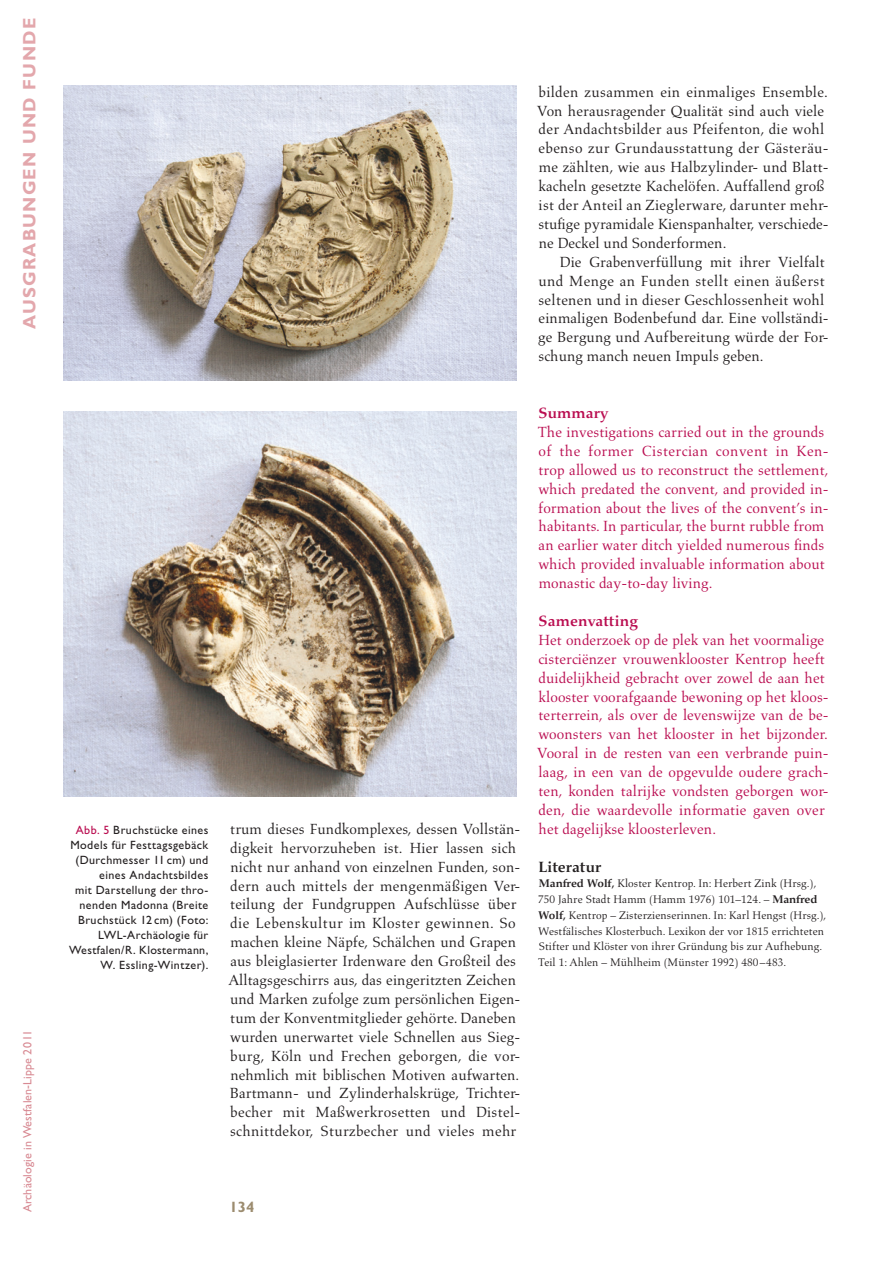
<style>
.page{position:relative;width:893px;height:1263px;background:#fff}
.page>*{position:absolute;margin:0;border:0;box-sizing:border-box;transform-origin:0 0}
.t1{font:700 18px "Gill Sans Std";letter-spacing:.07em;color:#e3a7ac}
.t2{font:15px/18.9px "Aldus LT Std";letter-spacing:.005em;color:#231f20}
.t3{font:15px/18.9px "Aldus LT Std";letter-spacing:.005em;color:#ba0e51}
.t4{font:15px "Aldus Nova Bold 2";letter-spacing:.015em;color:#ba0e51}
.t5{font:15px "Aldus Nova Bold 2";letter-spacing:.015em;color:#231f20}
.t6{font:15px "Gill Sans Std Bold 16";color:#9c8c6f}
.t7{font:12px/15px "Gill Sans Std 25";letter-spacing:.035em;color:#231f20;text-align:right}
.t8{font:12px "Gill Sans Std";letter-spacing:.01em;color:#d88a93}
.t9{font:11.25px/15.8px "Aldus LT Std";letter-spacing:.01em;color:#231f20}
.s1{color:#ba0e51}
.s2{font-family:"Aldus Nova Bold 2"}
</style>
<div class="page">
<img style="left:64px;top:411px;width:453px;height:385px">
<img style="left:64px;top:85px;width:453px;height:295px">
<p class="t1" style="left:19px;top:329px;width:312px;rotate:-90deg">AUSGRABUNGEN UND FUNDE</p>
<p class="t8" style="left:21px;top:1212px;width:184px;rotate:-90deg">Archäologie in Westfalen-Lippe 2011</p>
<p class="t7" style="left:69px;top:822px;width:141px"><span class="s1">Abb. 5</span> Bruchstücke eines<br>Models für Festtagsgebäck (Durchmesser 11 cm) und eines Andachtsbildes<br>mit Darstellung der thro&shy;nenden Madonna (Breite<br>Bruchstück 12 cm) (Foto:<br>LWL-Archäologie für<br>Westfalen/R. Klostermann,<br>W. Essling-Wintzer).</p>
<p class="t2" style="left:228px;top:820px;width:293px">trum dieses Fundkomplexes, dessen Vollstän&shy;digkeit hervorzuheben ist. Hier lassen sich nicht nur anhand von einzelnen Funden, son&shy;dern auch mittels der mengenmäßigen Ver&shy;teilung der Fundgruppen Aufschlüsse über die Lebenskultur im Kloster gewinnen. So machen kleine Näpfe, Schälchen und Grapen aus bleiglasierter Irdenware den Großteil des Alltagsgeschirrs aus, das eingeritzten Zeichen und Marken zufolge zum persönlichen Eigen&shy;tum der Konventmitglieder gehörte. Daneben wurden unerwartet viele Schnellen aus Sieg&shy;burg, Köln und Frechen geborgen, die vor&shy;nehmlich mit biblischen Motiven aufwarten.<br>Bartmann- und Zylinderhalskrüge, Trichter&shy;becher mit Maßwerkrosetten und Distel&shy;schnittdekor, Sturzbecher und vieles mehr</p>
<p class="t2" style="left:537px;top:82px;width:293px">bilden zusammen ein einmaliges Ensemble.<br>Von herausragender Qualität sind auch viele der Andachtsbilder aus Pfeifenton, die wohl ebenso zur Grundausstattung der Gästeräu&shy;me zählten, wie aus Halbzylinder- und Blatt&shy;kacheln gesetzte Kachelöfen. Auffallend groß ist der Anteil an Zieglerware, darunter mehr&shy;stufige pyramidale Kienspanhalter, verschiede&shy;ne Deckel und Sonderformen.</p>
<p class="t2" style="left:538px;top:253px;width:292px;text-indent:22px">Die Grabenverfüllung mit ihrer Vielfalt und Menge an Funden stellt einen äußerst seltenen und in dieser Geschlossenheit wohl einmaligen Bodenbefund dar. Eine vollständi&shy;ge Bergung und Aufbereitung würde der For&shy;schung manch neuen Impuls geben.</p>
<p class="t4" style="left:538px;top:404px;width:71px">Summary</p>
<p class="t3" style="left:538px;top:423px;width:293px">The investigations carried out in the grounds of the former Cistercian convent in Ken&shy;trop allowed us to reconstruct the settlement, which predated the convent, and provided in&shy;formation about the lives of the convent’s in&shy;habitants. In particular, the burnt rubble from an earlier water ditch yielded numerous finds which provided invaluable information about monastic day-to-day living.</p>
<p class="t4" style="left:538px;top:612px;width:101px">Samenvatting</p>
<p class="t3" style="left:537px;top:631px;width:293px">Het onderzoek op de plek van het voormalige cisterciënzer vrouwenklooster Kentrop heeft duidelijkheid gebracht over zowel de aan het klooster voorafgaande bewoning op het kloos&shy;terterrein, als over de levenswijze van de be&shy;woonsters van het klooster in het bijzonder.<br>Vooral in de resten van een verbrande puin&shy;laag, in een van de opgevulde oudere grach&shy;ten, konden talrijke vondsten geborgen wor&shy;den, die waardevolle informatie gaven over het dagelijkse kloosterleven.</p>
<p class="t5" style="left:538px;top:858px;width:65px">Literatur</p>
<p class="t9" style="left:538px;top:876px;width:290px"><span class="s2">Manfred Wolf,</span> Kloster Kentrop. In: Herbert Zink (Hrsg.), 750 Jahre Stadt Hamm (Hamm 1976) 101–124. – <span class="s2">Manfred Wolf,</span> Kentrop – Zisterzienserinnen. In: Karl Hengst (Hrsg.), Westfälisches Klosterbuch. Lexikon der vor 1815 errichteten Stifter und Klöster von ihrer Gründung bis zur Aufhebung.<br>Teil 1: Ahlen – Mühlheim (Münster 1992) 480–483.</p>
<p class="t6" style="left:230px;top:1198px;width:26px">134</p>
</div>
